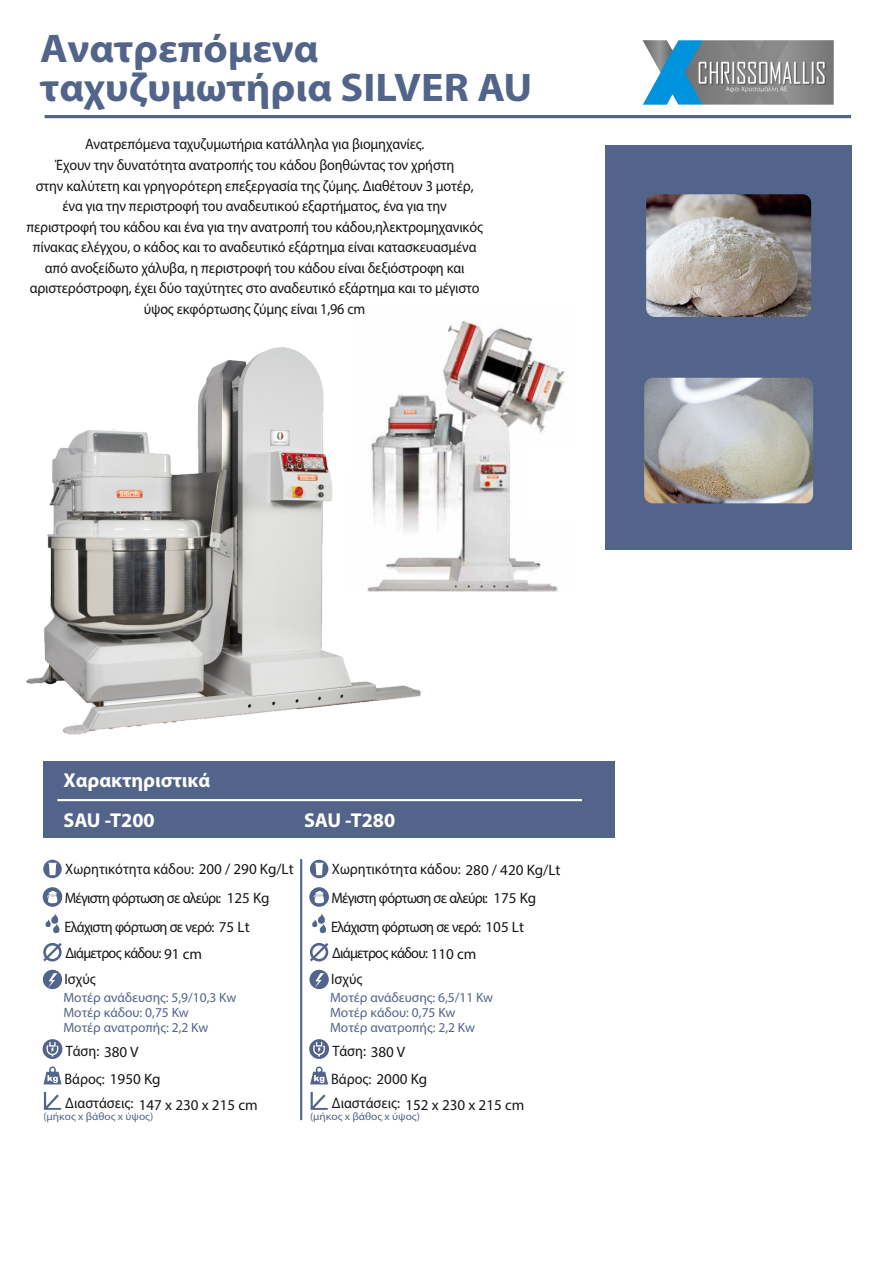
<style>
.page{position:relative;width:893px;height:1263px;background:#fff}
.page>*{position:absolute;margin:0;border:0;box-sizing:border-box;transform-origin:0 0}
.t1{font:700 40.05px/38.4px "Myriad Pro";color:#52648a;scale:1.05 1}
.t2{font:700 20.1px "Myriad Pro";color:#fff}
.t3{font:15.15px/20.5px "Myriad Pro";letter-spacing:-.01em;color:#151616;text-align:center;scale:.94 1}
.t4{font:15.15px/28.7px "Myriad Pro";letter-spacing:-.05em;color:#151616;scale:.94 1}
.t5{font:13.5px/15px "Myriad Pro";color:#52648a}
.t6{font:10.8px "Myriad Pro";color:#52648a;scale:1.06 1}
</style>
<div class="page">
<hr style="left:45px;top:115px;width:806px;height:3px;background:#52648a">
<div style="left:43px;top:762px;width:572px;height:76px;background:#52648a"></div>
<img style="left:643px;top:40px;width:191px;height:65px">
<svg style="left:44px;top:1092px;width:17px;height:18px"></svg>
<svg style="left:44px;top:1066px;width:17px;height:18px"></svg>
<svg style="left:43px;top:1039px;width:19px;height:20px"></svg>
<svg style="left:47px;top:1042px;width:11px;height:14px"></svg>
<svg style="left:43px;top:860px;width:19px;height:18px"></svg>
<svg style="left:48px;top:863px;width:9px;height:12px"></svg>
<div style="left:43px;top:970px;width:19px;height:19px;background:#52648a;border-radius:50%"></div>
<svg style="left:48px;top:973px;width:9px;height:15px"></svg>
<svg style="left:46px;top:914px;width:13px;height:19px"></svg>
<div style="left:43px;top:887px;width:19px;height:20px;background:#52648a;border-radius:50%"></div>
<svg style="left:47px;top:891px;width:10px;height:13px"></svg>
<hr style="left:300px;top:859px;width:3px;height:261px;background:#52648a">
<svg style="left:57px;top:799px;width:525px;height:3px;background:#cdd2dd"></svg>
<svg style="left:43px;top:943px;width:19px;height:18px"></svg>
<img style="left:26px;top:348px;width:394px;height:387px">
<img style="left:344px;top:320px;width:221px;height:271px">
<svg style="left:310px;top:1092px;width:18px;height:18px"></svg>
<svg style="left:310px;top:1066px;width:18px;height:18px"></svg>
<div style="left:309px;top:1039px;width:20px;height:20px;background:#52648a;border-radius:50%"></div>
<svg style="left:313px;top:1042px;width:12px;height:14px"></svg>
<svg style="left:310px;top:860px;width:18px;height:18px"></svg>
<svg style="left:314px;top:863px;width:10px;height:12px"></svg>
<div style="left:309px;top:970px;width:20px;height:19px;background:#52648a;border-radius:50%"></div>
<svg style="left:315px;top:973px;width:9px;height:15px"></svg>
<svg style="left:312px;top:914px;width:14px;height:19px"></svg>
<svg style="left:309px;top:887px;width:20px;height:20px"></svg>
<svg style="left:313px;top:891px;width:11px;height:13px"></svg>
<svg style="left:310px;top:943px;width:18px;height:18px"></svg>
<div style="left:605px;top:145px;width:247px;height:405px;background:#52648a"></div>
<img style="left:645px;top:193px;width:168px;height:125px;border-radius:10px">
<div style="left:643px;top:191px;width:171px;height:129px;border:3px solid #52648a;border-radius:10px"></div>
<img style="left:643px;top:376px;width:172px;height:129px;border-radius:10px">
<div style="left:641px;top:375px;width:175px;height:131px;border:3px solid #52648a;border-radius:10px"></div>
<h1 class="t1" style="left:40px;top:33px;width:470px">Ανατρεπόμενα ταχυζυμωτήρια SILVER AU</h1>
<p class="t3" style="left:27px;top:135px;width:487px">Ανατρεπόμενα ταχυζυμωτήρια κατάλληλα για βιομηχανίες.<br>Έχουν την δυνατότητα ανατροπής του κάδου βοηθώντας τον χρήστη<br>στην καλύτετη και γρηγορότερη επεξεργασία της ζύμης. Διαθέτουν 3 μοτέρ, ένα για την περιστροφή του αναδευτικού εξαρτήματος, ένα για την περιστροφή του κάδου και ένα για την ανατροπή του κάδου,ηλεκτρομηχανικός πίνακας ελέγχου, ο κάδος και το αναδευτικό εξάρτημα είναι κατασκευασμένα από ανοξείδωτο χάλυβα, η περιστροφή του κάδου είναι δεξιόστροφη και αριστερόστροφη, έχει δύο ταχύτητες στο αναδευτικό εξάρτημα και το μέγιστο ύψος εκφόρτωσης ζύμης είναι 1,96 cm</p>
<h2 class="t2" style="left:64px;top:772px;width:148px">Χαρακτηριστικά</h2>
<h2 class="t2" style="left:64px;top:811px;width:93px">SAU -T200</h2>
<h2 class="t2" style="left:304px;top:811px;width:93px">SAU -T280</h2>
<p class="t4" style="left:65px;top:856px;width:245px">Χωρητικότητα κάδου: 200 / 290 Kg/Lt<br>Μέγιστη φόρτωση σε αλεύρι: 125 Kg<br>Ελάχιστη φόρτωση σε νερό: 75 Lt</p>
<p class="t4" style="left:65px;top:940px;width:147px">Διάμετρος κάδου: 91 cm</p>
<p class="t5" style="left:63px;top:991px;width:174px">Μοτέρ ανάδευσης: 5,9/10,3 Kw<br>Μοτέρ κάδου: 0,75 Kw<br>Μοτέρ ανατροπής: 2,2 Kw</p>
<p class="t3" style="left:65px;top:970px;width:35px">Ισχύς</p>
<p class="t4" style="left:331px;top:856px;width:245px">Χωρητικότητα κάδου: 280 / 420 Kg/Lt<br>Μέγιστη φόρτωση σε αλεύρι: 175 Kg<br>Ελάχιστη φόρτωση σε νερό: 105 Lt</p>
<p class="t4" style="left:332px;top:940px;width:155px">Διάμετρος κάδου: 110 cm</p>
<p class="t5" style="left:330px;top:991px;width:165px">Μοτέρ ανάδευσης: 6,5/11 Kw<br>Μοτέρ κάδου: 0,75 Kw<br>Μοτέρ ανατροπής: 2,2 Kw</p>
<p class="t3" style="left:331px;top:970px;width:35px">Ισχύς</p>
<p class="t3" style="left:66px;top:1041px;width:79px">Τάση: 380 V</p>
<p class="t3" style="left:332px;top:1041px;width:79px">Τάση: 380 V</p>
<p class="t3" style="left:65px;top:1069px;width:104px">Βάρος: 1950 Kg</p>
<p class="t3" style="left:331px;top:1069px;width:104px">Βάρος: 2000 Kg</p>
<p class="t3" style="left:65px;top:1095px;width:206px">Διαστάσεις: 147 x 230 x 215 cm</p>
<p class="t6" style="left:43px;top:1111px;width:105px">(μήκος x βάθος x ύψος)</p>
<p class="t3" style="left:332px;top:1095px;width:206px">Διαστάσεις: 152 x 230 x 215 cm</p>
<p class="t6" style="left:310px;top:1111px;width:105px">(μήκος x βάθος x ύψος)</p>
</div>
